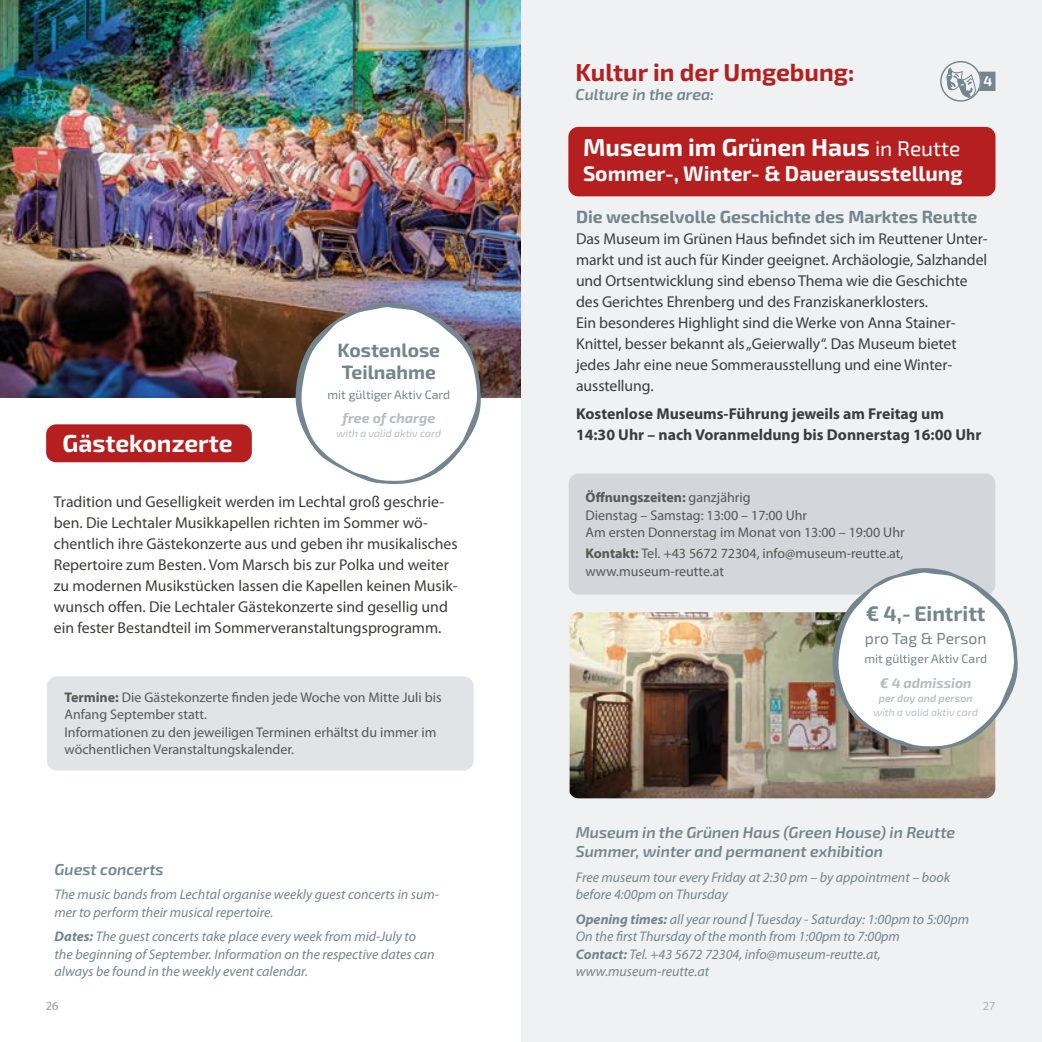
<style>
.page{position:relative;width:1042px;height:1042px;background:#fff}
.page>*{position:absolute;margin:0;border:0;box-sizing:border-box;transform-origin:0 0}
.t1{font:700 24.5px "Exo 2";color:#fff}
.t2{font:700 24.5px "Exo 2";color:#b51f1f}
.t3{font:700 21px "Exo 2";color:#fff}
.t4{font:700 21px "Exo 2";color:#73858e}
.t5{font:700 19.25px/22.8px "Exo 2";color:#73858e}
.t6{font:700 17.5px "Exo 2";color:#73858e}
.t7{font:15.75px/21px "Myriad Pro";letter-spacing:-.005em;color:#3c3c3b}
.t8{font:italic 600 15.75px/19.2px "Exo 2";color:#73858e}
.t9{font:700 15.75px/21px "Myriad Pro";color:#3c3c3b}
.t10{font:15.75px "Exo 2";color:#73858e}
.t11{font:italic 14px/17.5px "Myriad Pro";color:#73858e}
.t12{font:14px/17.5px "Myriad Pro";color:#575756}
.t13{font:italic 700 14px "Exo 2";color:#b8bdc3}
.t14{font:700 14px "Exo 2";color:#fff}
.t15{font:12.25px "Exo 2";color:#73858e}
.t16{font:12.25px "Myriad Pro";color:#b3b2b2}
.t17{font:italic 10.5px "Exo 2";color:#b8bdc3}
.t18{font:italic 600 10.5px "Exo 2";color:#b8bdc3}
.s1{font-weight:700}
.s2{font-weight:400;font-size:21px}
</style>
<div class="page">
<div style="left:521px;top:0;width:521px;height:1042px;background:#f0f1f3"></div>
<div style="left:568px;top:473px;width:427px;height:121px;background:#d3d6da;border-radius:10px"></div>
<img style="left:0;top:0;width:521px;height:397px">
<div style="left:46px;top:424px;width:206px;height:38px;background:#b51f1f;border-radius:10px"></div>
<div style="left:47px;top:676px;width:426px;height:94px;background:#e2e3e7;border-radius:10px"></div>
<img style="left:569px;top:612px;width:426px;height:186px">
<div style="left:568px;top:127px;width:427px;height:69px;background:#b51f1f;border-radius:10px"></div>
<svg style="left:295px;top:302px;width:190px;height:182px"></svg>
<svg style="left:832px;top:567px;width:186px;height:184px"></svg>
<svg style="left:940px;top:61px;width:55px;height:41px"></svg>
<h1 class="t1" style="left:63px;top:426px;width:172px">Gästekonzerte</h1>
<p class="t5" style="left:338px;top:338px;width:104px">Kostenlose<br>Teilnahme</p>
<p class="t15" style="left:327px;top:386px;width:124px">mit gültiger Aktiv Card</p>
<p class="t13" style="left:342px;top:408px;width:94px">free of charge</p>
<p class="t17" style="left:336px;top:426px;width:106px">with a valid aktiv card</p>
<p class="t7" style="left:54px;top:491px;width:405px">Tradition und Geselligkeit werden im Lechtal groß geschrie&shy;ben. Die Lechtaler Musikkapellen richten im Sommer wö&shy;chentlich ihre Gästekonzerte aus und geben ihr musikalisches Repertoire zum Besten. Vom Marsch bis zur Polka und weiter zu modernen Musikstücken lassen die Kapellen keinen Musik&shy;wunsch offen. Die Lechtaler Gästekonzerte sind gesellig und ein fester Bestandteil im Sommerveranstaltungsprogramm.</p>
<p class="t12" style="left:64px;top:688px;width:379px"><span class="s1">Termine:</span> Die Gästekonzerte finden jede Woche von Mitte Juli bis Anfang September statt.<br>Informationen zu den jeweiligen Terminen erhältst du immer im wöchentlichen Veranstaltungskalender.</p>
<p class="t8" style="left:55px;top:859px;width:111px">Guest concerts</p>
<p class="t11" style="left:55px;top:885px;width:386px">The music bands from Lechtal organise weekly guest concerts in sum&shy;mer to perform their musical repertoire.</p>
<p class="t11" style="left:55px;top:927px;width:381px"><span class="s1">Dates:</span> The guest concerts take place every week from mid-July to the beginning of September. Information on the respective dates can always be found in the weekly event calendar.</p>
<h1 class="t2" style="left:575px;top:55px;width:280px">Kultur in der Umgebung:</h1>
<p class="t8" style="left:575px;top:85px;width:140px">Culture in the area:</p>
<h1 class="t1" style="left:583px;top:131px;width:379px">Museum im Grünen Haus <span class="s2">in Reutte</span></h1>
<h2 class="t3" style="left:583px;top:159px;width:381px">Sommer-, Winter- &amp; Dauerausstellung</h2>
<p class="t14" style="left:983px;top:71px;width:10px">4</p>
<p class="t6" style="left:576px;top:205px;width:403px">Die wechselvolle Geschichte des Marktes Reutte</p>
<p class="t7" style="left:576px;top:228px;width:413px">Das Museum im Grünen Haus befindet sich im Reuttener Unter&shy;markt und ist auch für Kinder geeignet. Archäologie, Salzhandel und Ortsentwicklung sind ebenso Thema wie die Geschichte des Gerichtes Ehrenberg und des Franziskanerklosters.<br>Ein besonderes Highlight sind die Werke von Anna Stainer-Knittel, besser bekannt als „Geierwally“. Das Museum bietet jedes Jahr eine neue Sommerausstellung und eine Winter&shy;ausstellung.</p>
<p class="t9" style="left:576px;top:403px;width:407px">Kostenlose Museums-Führung jeweils am Freitag um<br>14:30 Uhr – nach Voranmeldung bis Donnerstag 16:00 Uhr</p>
<p class="t12" style="left:585px;top:488px;width:321px"><span class="s1">Öffnungszeiten:</span> ganzjährig<br>Dienstag – Samstag: 13:00 – 17:00 Uhr<br>Am ersten Donnerstag im Monat von 13:00 – 19:00 Uhr</p>
<p class="t12" style="left:585px;top:544px;width:319px"><span class="s1">Kontakt:</span> Tel. +43 5672 72304, info@museum-reutte.at, www.museum-reutte.at</p>
<h2 class="t4" style="left:866px;top:599px;width:121px">€ 4,- Eintritt</h2>
<p class="t10" style="left:865px;top:627px;width:123px">pro Tag &amp; Person</p>
<p class="t15" style="left:864px;top:650px;width:124px">mit gültiger Aktiv Card</p>
<p class="t13" style="left:880px;top:673px;width:93px">€ 4 admission</p>
<p class="t18" style="left:879px;top:691px;width:95px">per day and person</p>
<p class="t17" style="left:873px;top:705px;width:106px">with a valid aktiv card</p>
<p class="t8" style="left:576px;top:822px;width:381px">Museum in the Grünen Haus (Green House) in Reutte<br>Summer, winter and permanent exhibition</p>
<p class="t11" style="left:576px;top:868px;width:376px">Free museum tour every Friday at 2:30 pm – by appointment – book before 4:00pm on Thursday</p>
<p class="t11" style="left:576px;top:910px;width:395px"><span class="s1">Opening times:</span> all year round <span class="s1">|</span>Tuesday - Saturday: 1:00pm to 5:00pm On the first Thursday of the month from 1:00pm to 7:00pm<br><span class="s1">Contact:</span> Tel. +43 5672 72304, info@museum-reutte.at, www.museum-reutte.at</p>
<p class="t16" style="left:46px;top:998px;width:14px">26</p>
<p class="t16" style="left:983px;top:998px;width:14px">27</p>
</div>
